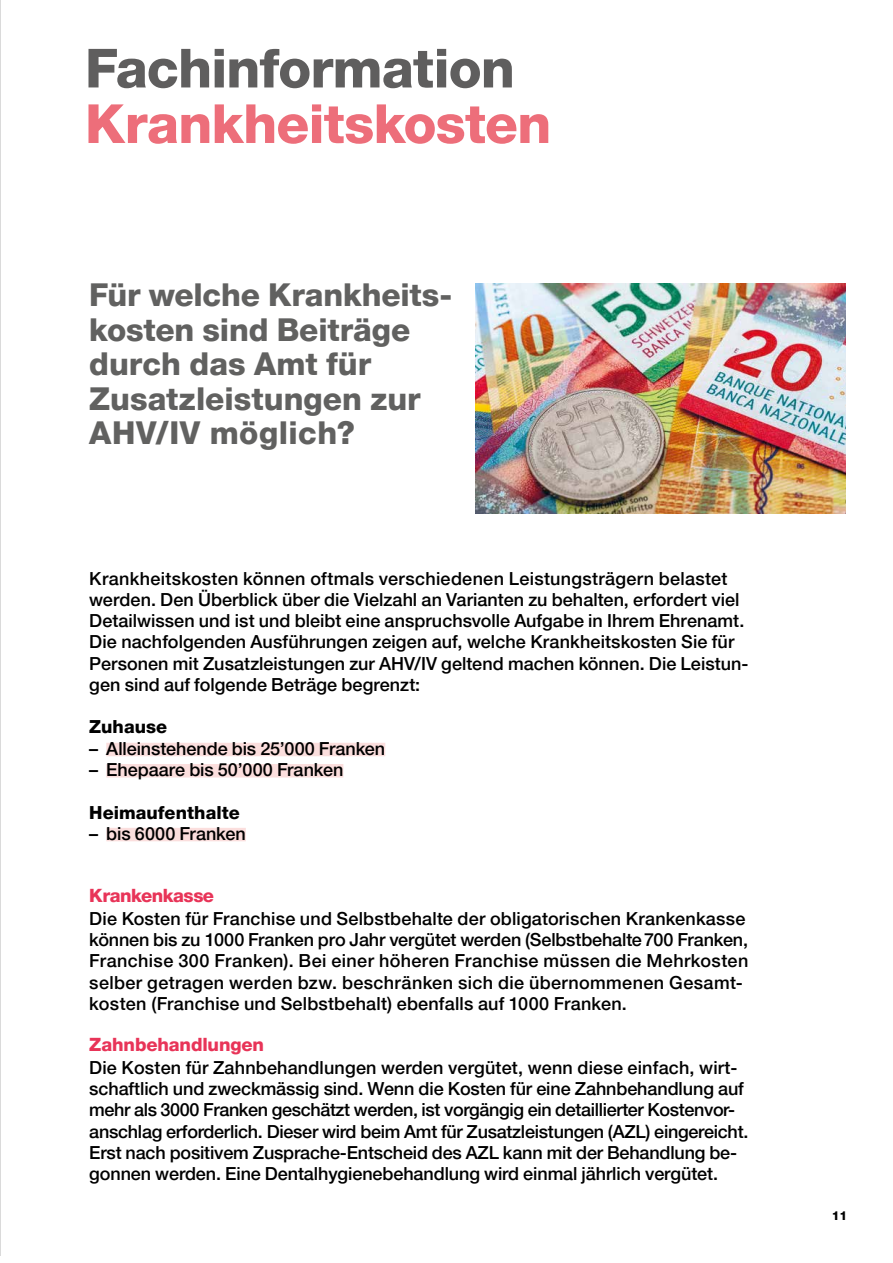
<style>
.page{position:relative;width:893px;height:1263px;background:#fff}
.page>*{position:absolute;margin:0;border:0;box-sizing:border-box;transform-origin:0 0}
.t1{font:800 54px "Helvetica Neue LT Pro";letter-spacing:-.015em;color:#ed6e7a}
.t2{font:800 54px "Helvetica Neue LT Pro";letter-spacing:-.015em;color:#5f5e5e}
.t3{font:800 31.5px/34.5px "Helvetica Neue LT Pro";color:#616160}
.t4{font:800 18.3px "Helvetica Neue LT Pro";letter-spacing:-.01em;color:#e83458}
.t5{font:500 18px/21.3px "Helvetica Neue LT Pro";color:#000}
.t6{font:800 18px "Helvetica Neue LT Pro";color:#000}
.t7{font:800 12.3px "Helvetica Neue LT Pro";color:#000}
</style>
<div class="page">
<hr style="left:0;top:0;width:1px;height:1256px;background:#000">
<div style="left:106px;top:743px;width:279px;height:13px;background:#fbdedd"></div>
<div style="left:106px;top:764px;width:237px;height:13px;background:#fbdedd"></div>
<div style="left:106px;top:828px;width:140px;height:13px;background:#fbdedd"></div>
<img style="left:476px;top:284px;width:369px;height:229px">
<h1 class="t2" style="left:85px;top:36px;width:431px">Fachinformation</h1>
<h1 class="t1" style="left:85px;top:92px;width:468px">Krankheitskosten</h1>
<h2 class="t3" style="left:89px;top:278px;width:365px">Für welche Krankheits&shy;kosten sind Beiträge durch das Amt für<br>Zusatzleistungen zur<br>AHV/IV möglich?</h2>
<p class="t5" style="left:89px;top:567px;width:661px">Krankheitskosten können oftmals verschiedenen Leistungsträgern belastet werden. Den Überblick über die Vielzahl an Varianten zu behalten, erfordert viel Detailwissen und ist und bleibt eine anspruchsvolle Aufgabe in Ihrem Ehrenamt.<br>Die nachfolgenden Ausführungen zeigen auf, welche Krankheitskosten Sie für Personen mit Zusatzleistungen zur AHV/IV geltend machen können. Die Leistun&shy;gen sind auf folgende Beträge begrenzt:</p>
<p class="t6" style="left:89px;top:716px;width:79px">Zuhause</p>
<p class="t5" style="left:89px;top:737px;width:297px">– Alleinstehende bis 25’000 Franken</p>
<p class="t5" style="left:89px;top:759px;width:256px">– Ehepaare bis 50’000 Franken</p>
<p class="t6" style="left:89px;top:801px;width:152px">Heimaufenthalte</p>
<p class="t5" style="left:89px;top:822px;width:158px">– bis 6000 Franken</p>
<p class="t4" style="left:89px;top:885px;width:126px">Krankenkasse</p>
<p class="t5" style="left:89px;top:908px;width:660px">Die Kosten für Franchise und Selbstbehalte der obligatorischen Krankenkasse können bis zu 1000 Franken pro Jahr vergütet werden (Selbstbehalte 700 Franken, Franchise 300 Franken). Bei einer höheren Franchise müssen die Mehrkosten selber getragen werden bzw. beschränken sich die übernommenen Gesamt&shy;kosten (Franchise und Selbstbehalt) ebenfalls auf 1000 Franken.</p>
<p class="t4" style="left:89px;top:1033px;width:176px">Zahnbehandlungen</p>
<p class="t5" style="left:89px;top:1056px;width:661px">Die Kosten für Zahnbehandlungen werden vergütet, wenn diese einfach, wirt&shy;schaftlich und zweckmässig sind. Wenn die Kosten für eine Zahnbehandlung auf mehr als 3000 Franken geschätzt werden, ist vorgängig ein detaillierter Kostenvor&shy;anschlag erforderlich. Dieser wird beim Amt für Zusatzleistungen (AZL) eingereicht.<br>Erst nach positivem Zusprache-Entscheid des AZL kann mit der Behandlung be&shy;gonnen werden. Eine Dentalhygienebehandlung wird einmal jährlich vergütet.</p>
<p class="t7" style="left:832px;top:1209px;width:17px">11</p>
</div>
